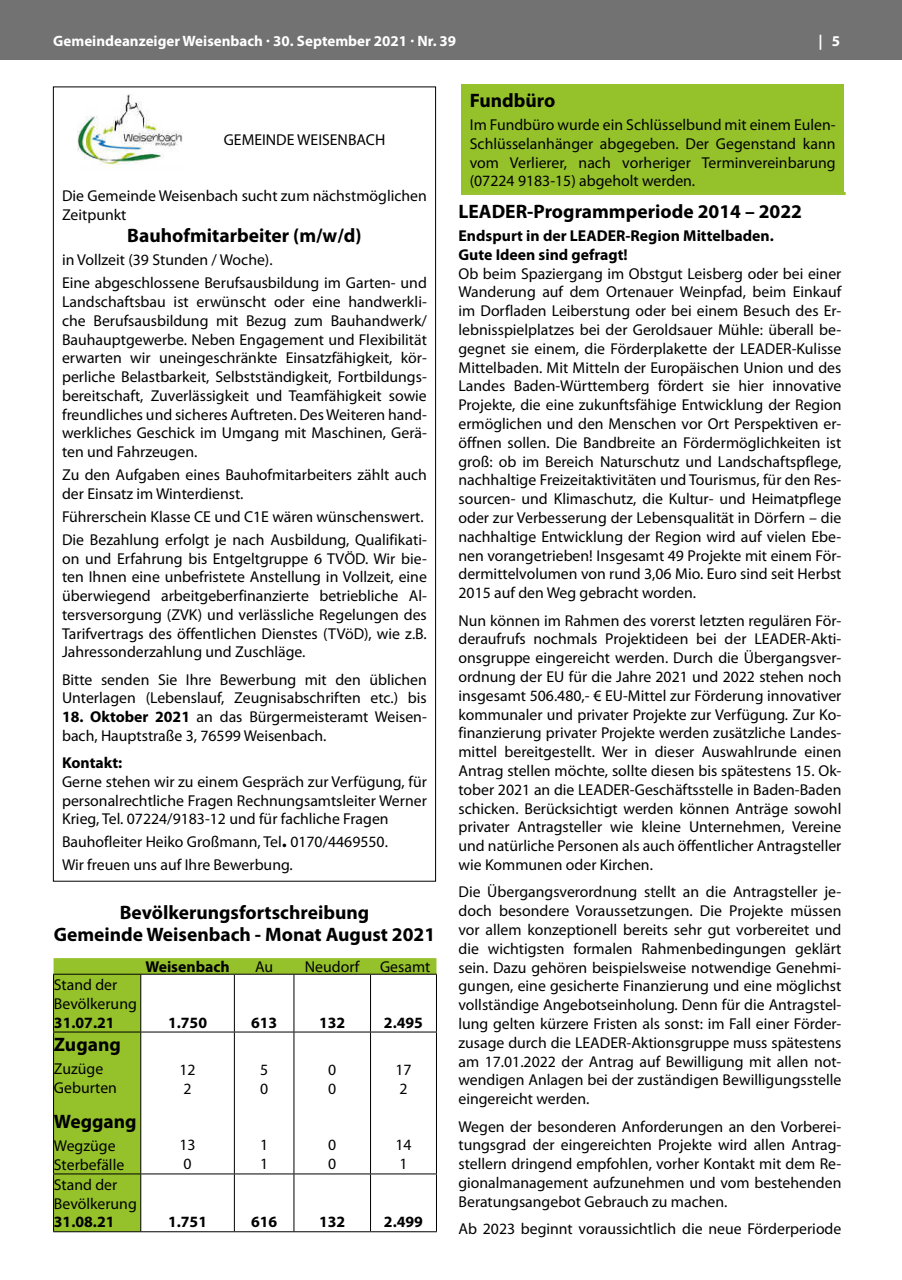
<style>
.page{position:relative;width:902px;height:1280px;background:#fff}
.page>*{position:absolute;margin:0;border:0;box-sizing:border-box;transform-origin:0 0}
.t1{font:700 19.5px/22.5px "Myriad Pro";color:#000;text-align:center}
.t2{font:15.75px/18.8px "Myriad Pro";color:#000}
.t3{font:700 15.75px/18.8px "Myriad Pro";color:#000}
.t4{font:700 15px "Myriad Pro";color:#fff}
.s1{font-weight:700}
.s2{font-weight:700;font-size:19.5px}
</style>
<div class="page">
<div style="left:0;top:0;width:901px;height:60px;background:#727272"></div>
<img style="left:77px;top:94px;width:105px;height:70px">
<div style="left:461px;top:84px;width:383px;height:111px;background:#95c12b"></div>
<svg style="left:54px;top:958px;width:382px;height:273px"></svg>
<hr style="left:53px;top:974px;width:88px;height:1px;background:#000">
<hr style="left:53px;top:974px;width:1px;height:58px;background:#000">
<hr style="left:141px;top:974px;width:93px;height:1px;background:#000">
<hr style="left:140px;top:974px;width:1px;height:58px;background:#000">
<hr style="left:234px;top:974px;width:60px;height:1px;background:#000">
<hr style="left:234px;top:974px;width:1px;height:58px;background:#000">
<hr style="left:294px;top:974px;width:76px;height:1px;background:#000">
<hr style="left:293px;top:974px;width:1px;height:58px;background:#000">
<hr style="left:370px;top:974px;width:67px;height:1px;background:#000">
<hr style="left:370px;top:974px;width:1px;height:58px;background:#000">
<hr style="left:436px;top:974px;width:1px;height:58px;background:#000">
<hr style="left:53px;top:1032px;width:88px;height:1px;background:#000">
<hr style="left:53px;top:1032px;width:1px;height:141px;background:#000">
<hr style="left:141px;top:1032px;width:93px;height:1px;background:#000">
<hr style="left:140px;top:1032px;width:1px;height:141px;background:#000">
<hr style="left:234px;top:1032px;width:60px;height:1px;background:#000">
<hr style="left:234px;top:1032px;width:1px;height:141px;background:#000">
<hr style="left:294px;top:1032px;width:76px;height:1px;background:#000">
<hr style="left:293px;top:1032px;width:1px;height:141px;background:#000">
<hr style="left:370px;top:1032px;width:67px;height:1px;background:#000">
<hr style="left:370px;top:1032px;width:1px;height:141px;background:#000">
<hr style="left:436px;top:1032px;width:1px;height:141px;background:#000">
<hr style="left:53px;top:1173px;width:88px;height:1px;background:#000">
<hr style="left:53px;top:1174px;width:1px;height:57px;background:#000">
<hr style="left:141px;top:1173px;width:93px;height:1px;background:#000">
<hr style="left:140px;top:1174px;width:1px;height:57px;background:#000">
<hr style="left:234px;top:1173px;width:60px;height:1px;background:#000">
<hr style="left:234px;top:1174px;width:1px;height:57px;background:#000">
<hr style="left:294px;top:1173px;width:76px;height:1px;background:#000">
<hr style="left:293px;top:1174px;width:1px;height:57px;background:#000">
<hr style="left:370px;top:1173px;width:67px;height:1px;background:#000">
<hr style="left:370px;top:1174px;width:1px;height:57px;background:#000">
<hr style="left:436px;top:1174px;width:1px;height:57px;background:#000">
<hr style="left:53px;top:1231px;width:88px;height:1px;background:#000">
<hr style="left:141px;top:1231px;width:93px;height:1px;background:#000">
<hr style="left:234px;top:1231px;width:60px;height:1px;background:#000">
<hr style="left:294px;top:1231px;width:76px;height:1px;background:#000">
<hr style="left:370px;top:1231px;width:67px;height:1px;background:#000">
<p class="t4" style="left:53px;top:31px;width:404px">Gemeindeanzeiger Weisenbach · 30. September 2021 · Nr. 39</p>
<p class="t4" style="left:818px;top:31px;width:23px">| 5</p>
<p class="t2" style="left:224px;top:130px;width:163px">GEMEINDE WEISENBACH</p>
<p class="t2" style="left:62px;top:186px;width:366px">Die Gemeinde Weisenbach sucht zum nächstmöglichen<br>Zeitpunkt</p>
<p class="t1" style="left:127px;top:224px;width:236px">Bauhofmitarbeiter (m/w/d)</p>
<p class="t2" style="left:62px;top:248px;width:366px;line-height:23px">in Vollzeit (39 Stunden / Woche).<br>Eine abgeschlossene Berufsausbildung im Garten- und</p>
<p class="t2" style="left:62px;top:292px;width:366px;text-align:justify">Landschaftsbau ist erwünscht oder eine handwerkli&shy;che Berufsausbildung mit Bezug zum Bauhandwerk/ Bauhauptgewerbe. Neben Engagement und Flexibilität erwarten wir uneingeschränkte Einsatzfähigkeit, kör&shy;perliche Belastbarkeit, Selbstständigkeit, Fortbildungs&shy;bereitschaft, Zuverlässigkeit und Teamfähigkeit sowie freundliches und sicheres Auftreten. Des Weiteren hand&shy;werkliches Geschick im Umgang mit Maschinen, Gerä&shy;ten und Fahrzeugen.</p>
<p class="t2" style="left:62px;top:465px;width:366px">Zu den Aufgaben eines Bauhofmitarbeiters zählt auch der Einsatz im Winterdienst.</p>
<p class="t2" style="left:62px;top:505px;width:366px;line-height:23px">Führerschein Klasse CE und C1E wären wünschenswert.<br>Die Bezahlung erfolgt je nach Ausbildung, Qualifikati-</p>
<p class="t2" style="left:62px;top:549px;width:366px;text-align:justify">on und Erfahrung bis Entgeltgruppe 6 TVÖD. Wir bie&shy;ten Ihnen eine unbefristete Anstellung in Vollzeit, eine überwiegend arbeitgeberfinanzierte betriebliche Al&shy;tersversorgung (ZVK) und verlässliche Regelungen des Tarifvertrags des öffentlichen Dienstes (TVöD), wie z.B.<br>Jahressonderzahlung und Zuschläge.</p>
<p class="t2" style="left:62px;top:670px;width:366px">Bitte senden Sie Ihre Bewerbung mit den üblichen<br>Unterlagen (Lebenslauf, Zeugnisabschriften etc.) bis</p>
<p class="t2" style="left:62px;top:707px;width:366px"><span class="s1">18. Oktober 2021</span> an das Bürgermeisteramt Weisen&shy;bach, Hauptstraße 3, 76599 Weisenbach.</p>
<p class="t3" style="left:62px;top:753px;width:62px">Kontakt:</p>
<p class="t2" style="left:62px;top:772px;width:366px;text-align:justify">Gerne stehen wir zu einem Gespräch zur Verfügung, für personalrechtliche Fragen Rechnungsamtsleiter Werner Krieg, Tel. 07224/9183-12 und für fachliche Fragen</p>
<p class="t2" style="left:62px;top:830px;width:327px;line-height:23.2px">Bauhofleiter Heiko Großmann, Tel<span class="s2">.</span> 0170/4469550.<br>Wir freuen uns auf Ihre Bewerbung.</p>
<p class="t1" style="left:54px;top:900px;width:383px">Bevölkerungsfortschreibung<br>Gemeinde Weisenbach - monat August 2021</p>
<p class="t3" style="left:145px;top:957px;width:86px">Weisenbach</p>
<p class="t2" style="left:255px;top:957px;width:20px">Au</p>
<p class="t2" style="left:305px;top:957px;width:56px">Neudorf</p>
<p class="t2" style="left:380px;top:957px;width:52px">Gesamt</p>
<p class="t2" style="left:54px;top:975px;width:84px">Stand der<br>Bevölkerung</p>
<p class="t3" style="left:54px;top:1012px;width:62px">31.07.21</p>
<p class="t3" style="left:168px;top:1012px;width:41px">1.750</p>
<p class="t3" style="left:251px;top:1012px;width:28px">613</p>
<p class="t3" style="left:319px;top:1012px;width:28px">132</p>
<p class="t3" style="left:384px;top:1012px;width:41px">2.495</p>
<p class="t1" style="left:54px;top:1032px;width:68px">Zugang</p>
<p class="t2" style="left:54px;top:1059px;width:65px">Zuzüge<br>Geburten</p>
<p class="t1" style="left:54px;top:1109px;width:84px">Weggang</p>
<p class="t2" style="left:54px;top:1136px;width:72px">Wegzüge<br>Sterbefälle</p>
<p class="t2" style="left:328px;top:1060px;width:10px">0<br>0</p>
<p class="t2" style="left:179px;top:1060px;width:18px">12<br>2</p>
<p class="t2" style="left:395px;top:1060px;width:18px">17<br>2</p>
<p class="t2" style="left:260px;top:1060px;width:10px">5<br>0</p>
<p class="t2" style="left:328px;top:1135px;width:10px">0<br>0</p>
<p class="t2" style="left:179px;top:1135px;width:18px">13<br>0</p>
<p class="t2" style="left:395px;top:1135px;width:18px">14<br>1</p>
<p class="t2" style="left:260px;top:1135px;width:10px">1<br>1</p>
<p class="t2" style="left:54px;top:1175px;width:84px">Stand der<br>Bevölkerung</p>
<p class="t3" style="left:54px;top:1212px;width:62px">31.08.21</p>
<p class="t3" style="left:168px;top:1212px;width:41px">1.751</p>
<p class="t3" style="left:251px;top:1212px;width:28px">616</p>
<p class="t3" style="left:319px;top:1212px;width:28px">132</p>
<p class="t3" style="left:384px;top:1212px;width:41px">2.499</p>
<p class="t1" style="left:469px;top:89px;width:87px">fundbüro</p>
<p class="t2" style="left:469px;top:115px;width:367px;text-align:justify">Im Fundbüro wurde ein Schlüsselbund mit einem Eulen-Schlüsselanhänger abgegeben. Der Gegenstand kann vom Verlierer, nach vorheriger Terminvereinbarung (07224 9183-15) abgeholt werden.</p>
<p class="t1" style="left:458px;top:199px;width:345px">LeADeR-programmperiode 2014 – 2022</p>
<p class="t3" style="left:458px;top:226px;width:317px">endspurt in der LeADeR-Region mittelbaden.<br>Gute Ideen sind gefragt!</p>
<p class="t2" style="left:458px;top:264px;width:384px;text-align:justify">Ob beim Spaziergang im Obstgut Leisberg oder bei einer Wanderung auf dem Ortenauer Weinpfad, beim Einkauf im Dorfladen Leiberstung oder bei einem Besuch des Er&shy;lebnisspielplatzes bei der Geroldsauer Mühle: überall be&shy;gegnet sie einem, die Förderplakette der LEADER-Kulisse Mittelbaden. Mit Mitteln der Europäischen Union und des Landes Baden-Württemberg fördert sie hier innovative Projekte, die eine zukunftsfähige Entwicklung der Region ermöglichen und den Menschen vor Ort Perspektiven er&shy;öffnen sollen. Die Bandbreite an Fördermöglichkeiten ist groß: ob im Bereich Naturschutz und Landschaftspflege, nachhaltige Freizeitaktivitäten und Tourismus, für den Res&shy;sourcen- und Klimaschutz, die Kultur- und Heimatpflege oder zur Verbesserung der Lebensqualität in Dörfern – die nachhaltige Entwicklung der Region wird auf vielen Ebe&shy;nen vorangetrieben! Insgesamt 49 Projekte mit einem För&shy;dermittelvolumen von rund 3,06 Mio. Euro sind seit Herbst 2015 auf den Weg gebracht worden.</p>
<p class="t2" style="left:458px;top:611px;width:384px;text-align:justify">Nun können im Rahmen des vorerst letzten regulären För&shy;deraufrufs nochmals Projektideen bei der LEADER-Akti&shy;onsgruppe eingereicht werden. Durch die Übergangsver&shy;ordnung der EU für die Jahre 2021 und 2022 stehen noch insgesamt 506.480,- € EU-Mittel zur Förderung innovativer kommunaler und privater Projekte zur Verfügung. Zur Ko&shy;finanzierung privater Projekte werden zusätzliche Landes&shy;mittel bereitgestellt. Wer in dieser Auswahlrunde einen Antrag stellen möchte, sollte diesen bis spätestens 15. Ok&shy;tober 2021 an die LEADER-Geschäftsstelle in Baden-Baden schicken. Berücksichtigt werden können Anträge sowohl privater Antragsteller wie kleine Unternehmen, Vereine und natürliche Personen als auch öffentlicher Antragsteller wie Kommunen oder Kirchen.</p>
<p class="t2" style="left:458px;top:882px;width:384px;text-align:justify">Die Übergangsverordnung stellt an die Antragsteller je&shy;doch besondere Voraussetzungen. Die Projekte müssen vor allem konzeptionell bereits sehr gut vorbereitet und die wichtigsten formalen Rahmenbedingungen geklärt sein. Dazu gehören beispielsweise notwendige Genehmi&shy;gungen, eine gesicherte Finanzierung und eine möglichst vollständige Angebotseinholung. Denn für die Antragstel&shy;lung gelten kürzere Fristen als sonst: im Fall einer Förder&shy;zusage durch die LEADER-Aktionsgruppe muss spätestens am 17.01.2022 der Antrag auf Bewilligung mit allen not&shy;wendigen Anlagen bei der zuständigen Bewilligungsstelle eingereicht werden.</p>
<p class="t2" style="left:458px;top:1117px;width:384px;text-align:justify">Wegen der besonderen Anforderungen an den Vorberei&shy;tungsgrad der eingereichten Projekte wird allen Antrag&shy;stellern dringend empfohlen, vorher Kontakt mit dem Re&shy;gionalmanagement aufzunehmen und vom bestehenden Beratungsangebot Gebrauch zu machen.</p>
<p class="t2" style="left:458px;top:1219px;width:384px">Ab 2023 beginnt voraussichtlich die neue Förderperiode</p>
</div>
